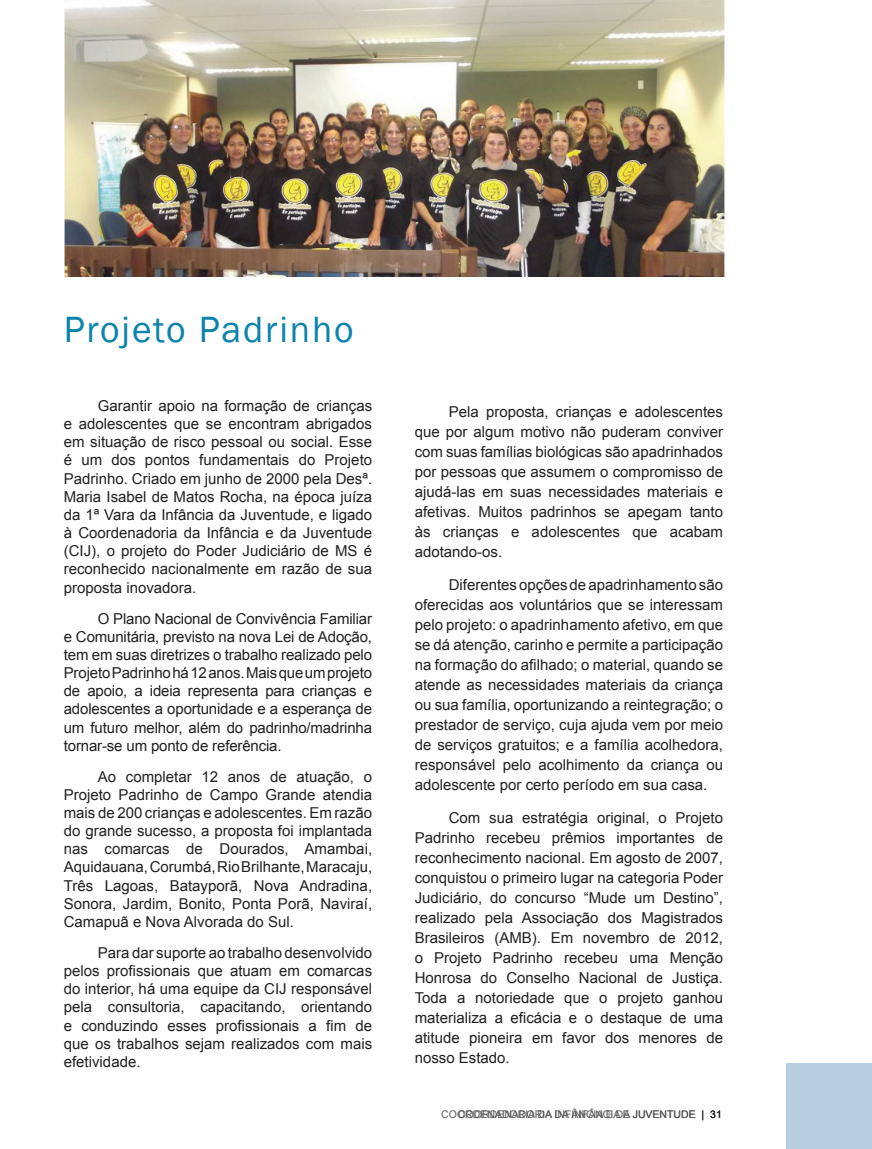
<style>
.page{position:relative;width:872px;height:1149px;background:#fff}
.page>*{position:absolute;margin:0;border:0;box-sizing:border-box;transform-origin:0 0}
.t1{font:37.5px "Franklin Gothic";letter-spacing:.05em;color:#0b83ad}
.t2{font:15px/18.1px "Arial";color:#231f20;text-align:justify}
.t3{font:10.5px "Arial";color:#57585a}
.s1{color:#231f20}
</style>
<div class="page">
<div style="left:787px;top:1063px;width:85px;height:85px;background:#b9cee0"></div>
<img style="left:64px;top:0;width:660px;height:276px">
<h1 class="t1" style="left:64px;top:306px;width:291px">Projeto Padrinho</h1>
<p class="t2" style="left:64px;top:396px;width:310px;text-indent:34px">Garantir apoio na formação de crianças e adolescentes que se encontram abrigados em situação de risco pessoal ou social. Esse é um dos pontos fundamentais do Projeto Padrinho. Criado em junho de 2000 pela Desª.<br>Maria Isabel de Matos Rocha, na época juíza da 1ª Vara da Infância da Juventude, e ligado à Coordenadoria da Infância e da Juventude (CIJ), o projeto do Poder Judiciário de MS é reconhecido nacionalmente em razão de sua proposta inovadora.</p>
<p class="t2" style="left:64px;top:609px;width:310px;text-indent:34px">O Plano Nacional de Convivência Familiar e Comunitária, previsto na nova Lei de Adoção, tem em suas diretrizes o trabalho realizado pelo Projeto Padrinho há 12 anos. Mais que um projeto de apoio, a ideia representa para crianças e adolescentes a oportunidade e a esperança de um futuro melhor, além do padrinho/madrinha tornar-se um ponto de referência.</p>
<p class="t2" style="left:64px;top:767px;width:310px;text-indent:34px">Ao completar 12 anos de atuação, o Projeto Padrinho de Campo Grande atendia mais de 200 crianças e adolescentes. Em razão do grande sucesso, a proposta foi implantada nas comarcas de Dourados, Amambai, Aquidauana, Corumbá, Rio Brilhante, Maracaju, Três Lagoas, Batayporã, Nova Andradina, Sonora, Jardim, Bonito, Ponta Porã, Naviraí, Camapuã e Nova Alvorada do Sul.</p>
<p class="t2" style="left:64px;top:943px;width:310px;text-indent:34px">Para dar suporte ao trabalho desenvolvido pelos profissionais que atuam em comarcas do interior, há uma equipe da CIJ responsável pela consultoria, capacitando, orientando e conduzindo esses profissionais a fim de que os trabalhos sejam realizados com mais efetividade.</p>
<p class="t2" style="left:415px;top:402px;width:310px;line-height:20px;text-indent:34px">Pela proposta, crianças e adolescentes que por algum motivo não puderam conviver com suas famílias biológicas são apadrinhados por pessoas que assumem o compromisso de ajudá-las em suas necessidades materiais e afetivas. Muitos padrinhos se apegam tanto às crianças e adolescentes que acabam adotando-os.</p>
<p class="t2" style="left:415px;top:574px;width:310px;line-height:20px;text-indent:34px">Diferentes opções de apadrinhamento são oferecidas aos voluntários que se interessam pelo projeto: o apadrinhamento afetivo, em que se dá atenção, carinho e permite a participação na formação do afilhado; o material, quando se atende as necessidades materiais da criança ou sua família, oportunizando a reintegração; o prestador de serviço, cuja ajuda vem por meio de serviços gratuitos; e a família acolhedora, responsável pelo acolhimento da criança ou adolescente por certo período em sua casa.</p>
<p class="t2" style="left:415px;top:807px;width:310px;line-height:20px;text-indent:34px">Com sua estratégia original, o Projeto Padrinho recebeu prêmios importantes de reconhecimento nacional. Em agosto de 2007, conquistou o primeiro lugar na categoria Poder Judiciário, do concurso “Mude um Destino”, realizado pela Associação dos Magistrados Brasileiros (AMB). Em novembro de 2012, o Projeto Padrinho recebeu uma Menção Honrosa do Conselho Nacional de Justiça.<br>Toda a notoriedade que o projeto ganhou materializa a eficácia e o destaque de uma atitude pioneira em favor dos menores de nosso Estado.</p>
<p class="t3" style="left:441px;top:1106px;width:191px">COORDENADORIA D INFÂNCIA E DA</p>
<p class="t3" style="left:458px;top:1106px;width:265px">COORDENADORIA DA INFÂNCIA E JUVENTUDE <span class="s1">| 31</span></p>
</div>
